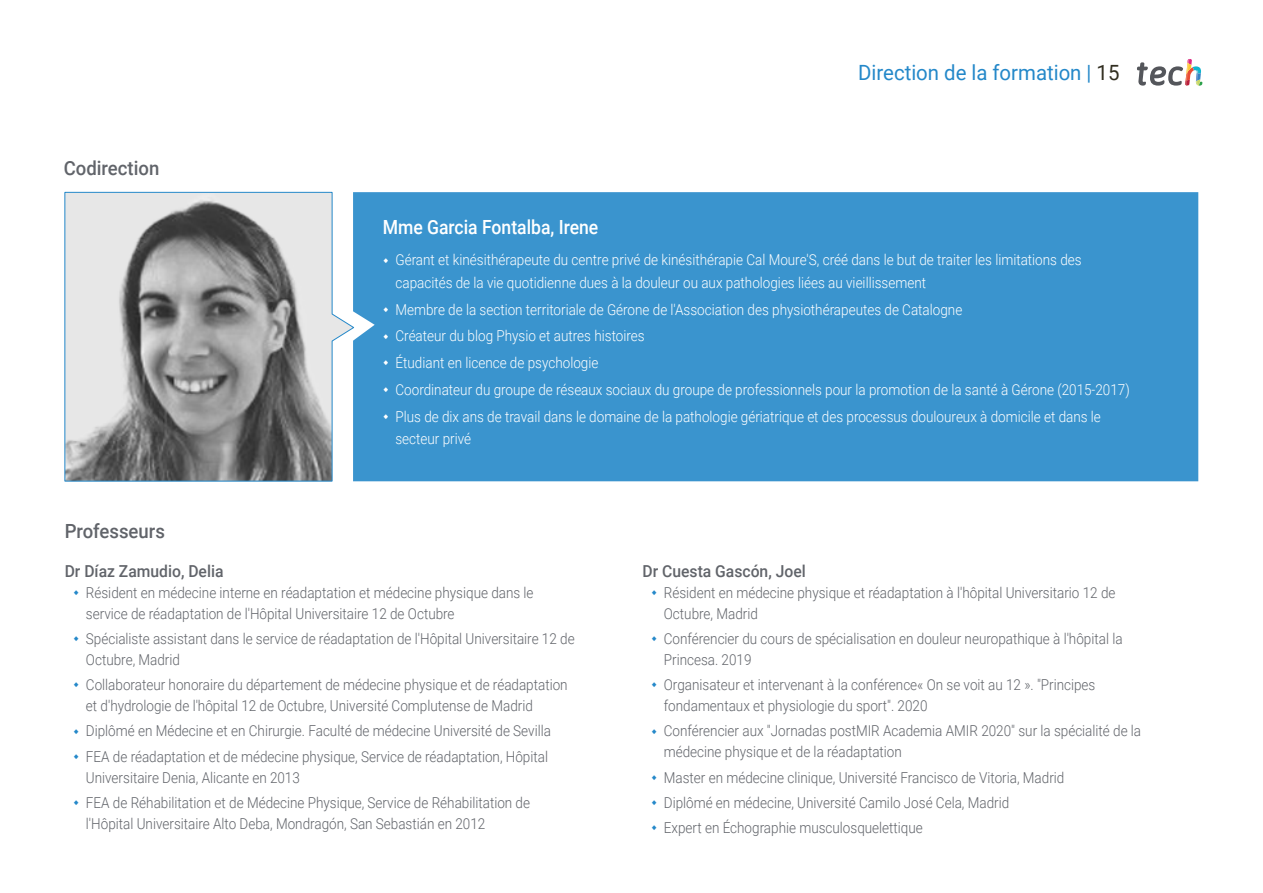
<style>
.page{position:relative;width:1263px;height:893px;background:#fff}
.page>*{position:absolute;margin:0;border:0;box-sizing:border-box;transform-origin:0 0}
.t1{font:21px "Roboto";color:#2488c9}
.t2{font:500 19.5px "Roboto";color:#fff;scale:.9 1}
.t3{font:500 19.5px "Roboto";color:#61646a;scale:.95 1}
.t4{font:500 16.5px "Roboto";color:#61646a;scale:.95 1}
.t5{font:300 15px/21px "Roboto";color:#61646a;scale:.9 1}
.t6{font:300 15px/26.7px "Roboto";color:#fff;scale:.9 1}
.s1{color:#312e20}
</style>
<div class="page">
<svg style="left:1137px;top:59px;width:65px;height:27px"></svg>
<div style="left:354px;top:192px;width:844px;height:289px;background:#3a94ce"></div>
<svg style="left:64px;top:192px;width:290px;height:289px;background:#a4a6a8"></svg>
<svg style="left:384px;top:258px;width:4px;height:5px"></svg>
<svg style="left:384px;top:307px;width:4px;height:5px"></svg>
<svg style="left:384px;top:334px;width:4px;height:5px"></svg>
<svg style="left:384px;top:360px;width:4px;height:5px"></svg>
<svg style="left:384px;top:387px;width:4px;height:5px"></svg>
<svg style="left:384px;top:414px;width:4px;height:5px"></svg>
<h2 class="t3" style="left:64px;top:155px;width:102px">Codirection</h2>
<h1 class="t1" style="left:858px;top:57px;width:263px">Direction de la formation | <span class="s1">15</span></h1>
<h2 class="t2" style="left:383px;top:213px;width:241px">Mme Garcia Fontalba, Irene</h2>
<p class="t6" style="left:395px;top:248px;width:764px;line-height:22.5px">Gérant et kinésithérapeute du centre privé de kinésithérapie Cal Moure'S, créé dans le but de traiter les limitations des capacités de la vie quotidienne dues à la douleur ou aux pathologies liées au vieillissement</p>
<p class="t6" style="left:395px;top:295px;width:817px">Membre de la section territoriale de Gérone de l'Association des physiothérapeutes de Catalogne<br>Créateur du blog Physio et autres histoires<br>Étudiant en licence de psychologie<br>Coordinateur du groupe de réseaux sociaux du groupe de professionnels pour la promotion de la santé à Gérone (2015-2017)<br>Plus de dix ans de travail dans le domaine de la pathologie gériatrique et des processus douloureux à domicile et dans le</p>
<p class="t6" style="left:395px;top:425px;width:86px">secteur privé</p>
<h2 class="t3" style="left:65px;top:518px;width:107px">Professeurs</h2>
<p class="t4" style="left:65px;top:559px;width:169px">Dr Díaz Zamudio, Delia</p>
<p class="t5" style="left:86px;top:581px;width:499px">Résident en médecine interne en réadaptation et médecine physique dans le service de réadaptation de l'Hôpital Universitaire 12 de Octubre</p>
<p class="t5" style="left:86px;top:627px;width:545px">Spécialiste assistant dans le service de réadaptation de l'Hôpital Universitaire 12 de<br>Octubre, Madrid</p>
<p class="t5" style="left:86px;top:674px;width:537px">Collaborateur honoraire du département de médecine physique et de réadaptation et d'hydrologie de l'hôpital 12 de Octubre, Université Complutense de Madrid</p>
<p class="t5" style="left:86px;top:718px;width:518px;line-height:25.2px">Diplômé en Médecine et en Chirurgie. Faculté de médecine Université de Sevilla<br>FEA de réadaptation et de médecine physique, Service de réadaptation, Hôpital</p>
<p class="t5" style="left:86px;top:764px;width:495px;line-height:25.2px">Universitaire Denia, Alicante en 2013<br>FEA de Réhabilitation et de Médecine Physique, Service de Réhabilitation de</p>
<p class="t5" style="left:86px;top:812px;width:445px">l'Hôpital Universitaire Alto Deba, Mondragón, San Sebastián en 2012</p>
<p class="t4" style="left:642px;top:559px;width:173px">Dr Cuesta Gascón, Joel</p>
<p class="t5" style="left:664px;top:581px;width:503px">Résident en médecine physique et réadaptation à l'hôpital Universitario 12 de<br>Octubre, Madrid</p>
<p class="t5" style="left:664px;top:627px;width:511px">Conférencier du cours de spécialisation en douleur neuropathique à l'hôpital la<br>Princesa. 2019</p>
<p class="t5" style="left:664px;top:674px;width:481px">Organisateur et intervenant à la conférence« On se voit au 12 ». "Principes fondamentaux et physiologie du sport". 2020</p>
<p class="t5" style="left:664px;top:720px;width:532px">Conférencier aux "Jornadas postMIR Academia AMIR 2020" sur la spécialité de la médecine physique et de la réadaptation</p>
<p class="t5" style="left:664px;top:764px;width:447px;line-height:25.2px">Master en médecine clinique, Université Francisco de Vitoria, Madrid<br>Diplômé en médecine, Université Camilo José Cela, Madrid<br>Expert en Échographie musculosquelettique</p>
</div>
